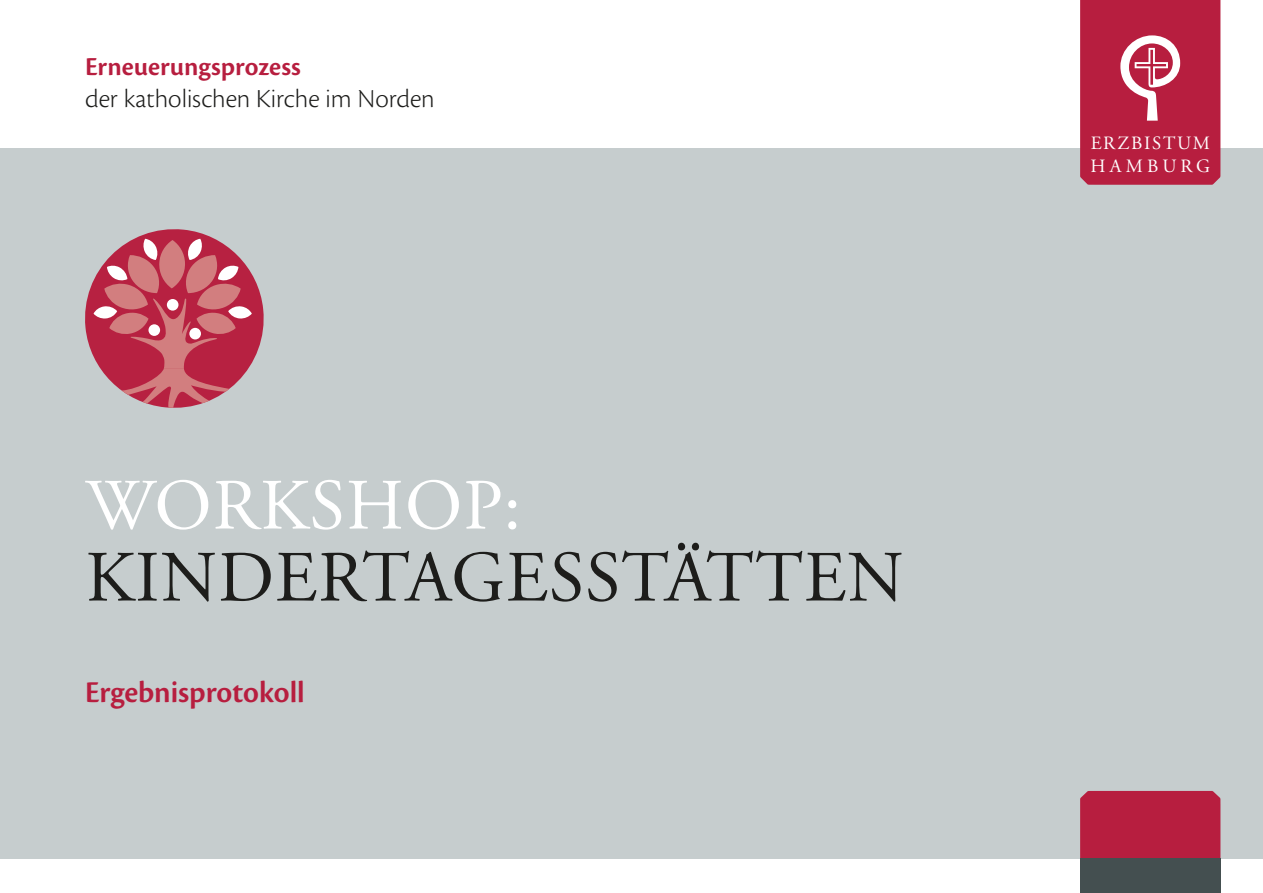
<style>
.page{position:relative;width:1263px;height:893px;background:#fff}
.page>*{position:absolute;margin:0;border:0;box-sizing:border-box;transform-origin:0 0}
.t1{font:72px "Adobe Garamond Pro";letter-spacing:.015em;color:#1d1d1b}
.t2{font:72px "Adobe Garamond Pro";letter-spacing:.015em;color:#fff}
.t3{font:31.5px "Cronos Pro Semibold Subh";color:#b71e3f}
.t4{font:300 27px "Cronos Pro";color:#1d1d1b}
.t5{font:600 27px "Cronos Pro";color:#b71e3f}
.t6{font:18.75px/22.5px "Adobe Garamond Pro";letter-spacing:.09em;color:#fff}
</style>
<div class="page">
<div style="left:0;top:149px;width:1263px;height:710px;background:#c6cdce"></div>
<svg style="left:85px;top:229px;width:179px;height:179px"></svg>
<svg style="left:1080px;top:0;width:140px;height:185px;background:#bb2e4c"></svg>
<div style="left:1080px;top:791px;width:140px;height:68px;background:#b71e3f"></div>
<div style="left:1080px;top:859px;width:140px;height:34px;background:#444f50"></div>
<p class="t5" style="left:85px;top:51px;width:217px">Erneuerungsprozess</p>
<p class="t4" style="left:85px;top:83px;width:351px">der katholischen Kirche im Norden</p>
<h1 class="t2" style="left:86px;top:462px;width:222px">WORKSH</h1>
<h1 class="t2" style="left:405px;top:462px;width:118px">OP:</h1>
<h1 class="t1" style="left:86px;top:534px;width:819px">KINDERTAGESSTÄTTEN</h1>
<p class="t3" style="left:85px;top:674px;width:221px">Ergebnisprotokoll</p>
<p class="t6" style="left:1090px;top:133px;width:104px">ERZBISTUM<br>HAMBURG</p>
</div>
